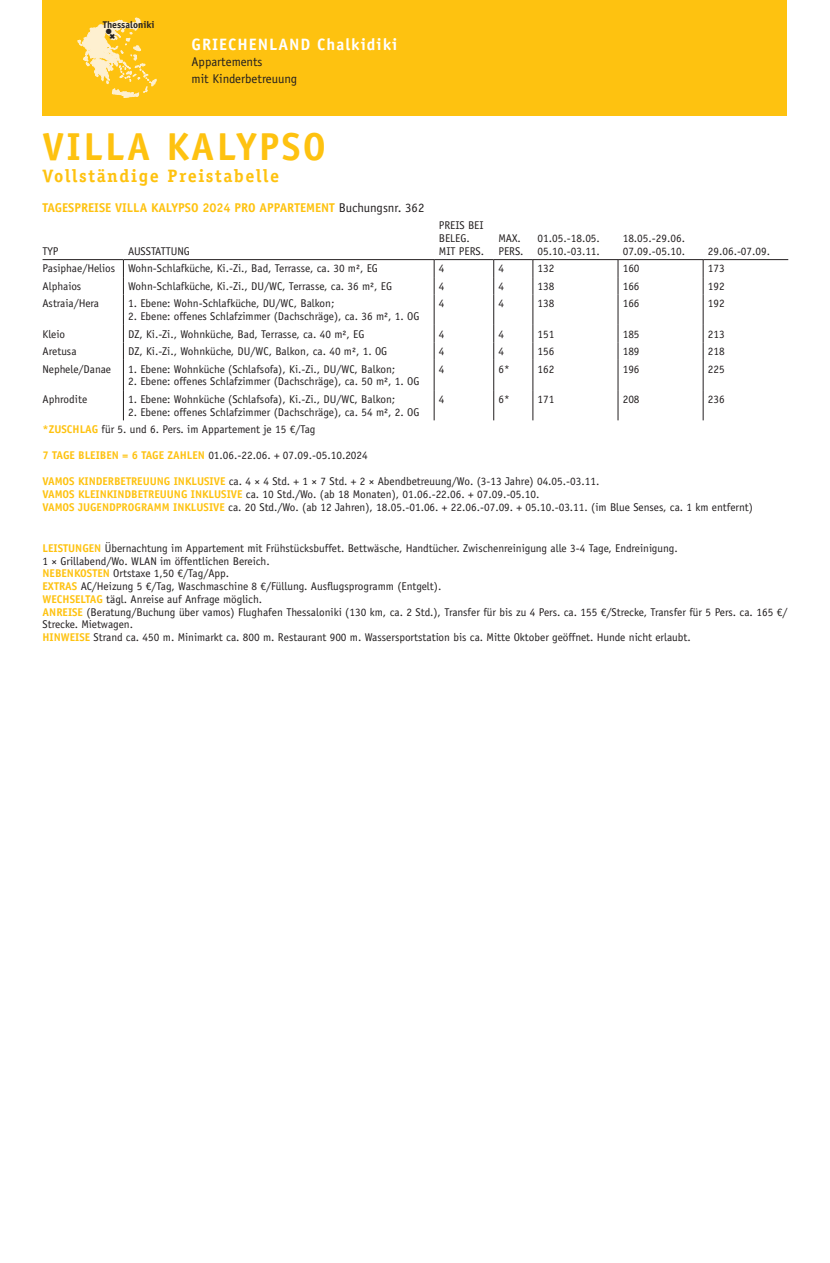
<style>
.page{position:relative;width:830px;height:1263px;background:#fff}
.page>*{position:absolute;margin:0;border:0;box-sizing:border-box;transform-origin:0 0}
.t1{font:700 39px "Officina Sans Std";letter-spacing:.06em;color:#fec210}
.t2{font:700 18px "Officina Serif Std";letter-spacing:.09em;color:#fec210}
.t3{font:700 16.5px "Officina Sans Std";letter-spacing:.06em;color:#fff}
.Preistabellen{font:700 12.75px "Officina Sans Std";color:#fec210}
.t4{font:12.75px "Officina Sans Std";color:#231f20}
.Preistabellen-2{font:11.25px/12.8px "Officina Sans Std";color:#231f20}
.Leistungen{font:11.25px/12.8px "Officina Sans Std";color:#231f20}
.Preistabellen-3{font:11.25px "Officina Sans Std";letter-spacing:-.02em;color:#231f20}
.t5{font:700 9.75px "Officina Sans Std";color:#231f20}
.t6{font:7.5px "Zapf Dingbats Std";color:#231f20}
.s1{font-weight:400;color:#231f20}
.s2{font-weight:700;color:#fec210}
</style>
<div class="page">
<div style="left:43px;top:0;width:744px;height:116px;background:#fec210"></div>
<svg style="left:123px;top:260px;width:1px;height:35px"></svg>
<svg style="left:433px;top:260px;width:1px;height:35px"></svg>
<svg style="left:493px;top:260px;width:1px;height:35px"></svg>
<svg style="left:532px;top:260px;width:1px;height:35px"></svg>
<svg style="left:617px;top:260px;width:1px;height:35px"></svg>
<svg style="left:702px;top:260px;width:1px;height:35px"></svg>
<hr style="left:123px;top:295px;width:1px;height:30px;background:#231f20">
<hr style="left:433px;top:295px;width:1px;height:30px;background:#231f20">
<hr style="left:493px;top:295px;width:1px;height:30px;background:#231f20">
<hr style="left:532px;top:295px;width:1px;height:30px;background:#231f20">
<hr style="left:617px;top:295px;width:1px;height:30px;background:#231f20">
<hr style="left:702px;top:295px;width:1px;height:30px;background:#231f20">
<svg style="left:123px;top:325px;width:1px;height:35px"></svg>
<svg style="left:433px;top:325px;width:1px;height:35px"></svg>
<svg style="left:493px;top:325px;width:1px;height:35px"></svg>
<svg style="left:532px;top:325px;width:1px;height:35px"></svg>
<svg style="left:617px;top:325px;width:1px;height:35px"></svg>
<svg style="left:702px;top:325px;width:1px;height:35px"></svg>
<hr style="left:123px;top:360px;width:1px;height:30px;background:#231f20">
<hr style="left:433px;top:360px;width:1px;height:30px;background:#231f20">
<hr style="left:493px;top:360px;width:1px;height:30px;background:#231f20">
<hr style="left:532px;top:360px;width:1px;height:30px;background:#231f20">
<hr style="left:617px;top:360px;width:1px;height:30px;background:#231f20">
<hr style="left:702px;top:360px;width:1px;height:30px;background:#231f20">
<hr style="left:123px;top:390px;width:1px;height:30px;background:#231f20">
<hr style="left:433px;top:390px;width:1px;height:30px;background:#231f20">
<hr style="left:493px;top:390px;width:1px;height:30px;background:#231f20">
<hr style="left:532px;top:390px;width:1px;height:30px;background:#231f20">
<hr style="left:617px;top:390px;width:1px;height:30px;background:#231f20">
<hr style="left:702px;top:390px;width:1px;height:30px;background:#231f20">
<hr style="left:43px;top:259px;width:80px;height:1px;background:#231f20">
<hr style="left:123px;top:259px;width:311px;height:1px;background:#231f20">
<hr style="left:434px;top:259px;width:59px;height:1px;background:#231f20">
<hr style="left:493px;top:259px;width:39px;height:1px;background:#231f20">
<hr style="left:532px;top:259px;width:85px;height:1px;background:#231f20">
<hr style="left:617px;top:259px;width:85px;height:1px;background:#231f20">
<hr style="left:702px;top:259px;width:85px;height:1px;background:#231f20">
<svg style="left:77px;top:17px;width:80px;height:81px"></svg>
<p class="t5" style="left:103px;top:18px;width:53px">Thessaloniki</p>
<p class="t6" style="left:106px;top:28px;width:7px">●</p>
<p class="t3" style="left:191px;top:34px;width:207px">GRIECHENLAND Chalkidiki</p>
<p class="t4" style="left:191px;top:54px;width:72px">Appartements</p>
<p class="t4" style="left:191px;top:71px;width:107px">mit Kinderbetreuung</p>
<p class="t1" style="left:43px;top:123px;width:285px">VILLA KALYPSO</p>
<p class="t2" style="left:43px;top:164px;width:238px">Vollständige Preistabelle</p>
<p class="Preistabellen" style="left:43px;top:200px;width:383px">TAGESPREISE VILLA KALYPSO 2024 PRO APPARTEMENT <span class="s1">Buchungsnr. 362</span></p>
<p class="Preistabellen-2" style="left:43px;top:245px;width:18px">TYP</p>
<p class="Preistabellen-2" style="left:128px;top:245px;width:63px">AUSSTATTUNG</p>
<p class="Preistabellen-2" style="left:438px;top:219px;width:46px">PREIS BEI</p>
<p class="Preistabellen-2" style="left:438px;top:232px;width:47px">BELEG.<br>MIT PERS.</p>
<p class="Preistabellen-2" style="left:498px;top:232px;width:27px">MAX.<br>PERS.</p>
<p class="Preistabellen-2" style="left:537px;top:232px;width:64px">01.05.-18.05.<br>05.10.-03.11.</p>
<p class="Preistabellen-2" style="left:622px;top:232px;width:64px">18.05.-29.06.<br>07.09.-05.10.</p>
<p class="Preistabellen-2" style="left:707px;top:245px;width:64px">29.06.-07.09.</p>
<p class="Preistabellen-2" style="left:43px;top:262px;width:74px">Pasiphae/Helios</p>
<p class="Preistabellen-2" style="left:128px;top:262px;width:251px">Wohn-Schlafküche, Ki.-Zi., Bad, Terrasse, ca. 30 m², EG</p>
<p class="Preistabellen-2" style="left:438px;top:262px;width:7px">4</p>
<p class="Preistabellen-2" style="left:498px;top:262px;width:7px">4</p>
<p class="Preistabellen-2" style="left:537px;top:262px;width:18px">132</p>
<p class="Preistabellen-2" style="left:622px;top:262px;width:18px">160</p>
<p class="Preistabellen-2" style="left:707px;top:262px;width:18px">173</p>
<p class="Preistabellen-2" style="left:43px;top:280px;width:40px">Alphaios</p>
<p class="Preistabellen-2" style="left:128px;top:280px;width:265px">Wohn-Schlafküche, Ki.-Zi., DU/WC, Terrasse, ca. 36 m², EG</p>
<p class="Preistabellen-2" style="left:438px;top:280px;width:7px">4</p>
<p class="Preistabellen-2" style="left:498px;top:280px;width:7px">4</p>
<p class="Preistabellen-2" style="left:537px;top:280px;width:18px">138</p>
<p class="Preistabellen-2" style="left:622px;top:280px;width:18px">166</p>
<p class="Preistabellen-2" style="left:707px;top:280px;width:18px">192</p>
<p class="Preistabellen-3" style="left:43px;top:297px;width:58px">Astraia/Hera</p>
<p class="Preistabellen-2" style="left:128px;top:297px;width:208px">1. Ebene: Wohn-Schlafküche, DU/WC, Balkon;</p>
<p class="Preistabellen-2" style="left:128px;top:310px;width:293px">2. Ebene: offenes Schlafzimmer (Dachschräge), ca. 36 m², 1. OG</p>
<p class="Preistabellen-2" style="left:438px;top:297px;width:7px">4</p>
<p class="Preistabellen-2" style="left:498px;top:297px;width:7px">4</p>
<p class="Preistabellen-2" style="left:537px;top:297px;width:18px">138</p>
<p class="Preistabellen-2" style="left:622px;top:297px;width:18px">166</p>
<p class="Preistabellen-2" style="left:707px;top:297px;width:18px">192</p>
<p class="Preistabellen-2" style="left:43px;top:327px;width:24px">Kleio</p>
<p class="Preistabellen-2" style="left:128px;top:327px;width:238px">DZ, Ki.-Zi., Wohnküche, Bad, Terrasse, ca. 40 m², EG</p>
<p class="Preistabellen-2" style="left:438px;top:327px;width:7px">4</p>
<p class="Preistabellen-2" style="left:498px;top:327px;width:7px">4</p>
<p class="Preistabellen-2" style="left:537px;top:327px;width:18px">151</p>
<p class="Preistabellen-2" style="left:622px;top:327px;width:18px">185</p>
<p class="Preistabellen-2" style="left:707px;top:327px;width:18px">213</p>
<p class="Preistabellen-2" style="left:43px;top:345px;width:35px">Aretusa</p>
<p class="Preistabellen-2" style="left:128px;top:345px;width:260px">DZ, Ki.-Zi., Wohnküche, DU/WC, Balkon, ca. 40 m², 1. OG</p>
<p class="Preistabellen-2" style="left:438px;top:345px;width:7px">4</p>
<p class="Preistabellen-2" style="left:498px;top:345px;width:7px">4</p>
<p class="Preistabellen-2" style="left:537px;top:345px;width:18px">156</p>
<p class="Preistabellen-2" style="left:622px;top:345px;width:18px">189</p>
<p class="Preistabellen-2" style="left:707px;top:345px;width:18px">218</p>
<p class="Preistabellen-2" style="left:43px;top:362px;width:70px">Nephele/Danae</p>
<p class="Preistabellen-2" style="left:128px;top:362px;width:268px">1. Ebene: Wohnküche (Schlafsofa), Ki.-Zi., DU/WC, Balkon;</p>
<p class="Preistabellen-2" style="left:128px;top:375px;width:293px">2. Ebene: offenes Schlafzimmer (Dachschräge), ca. 50 m², 1. OG</p>
<p class="Preistabellen-2" style="left:438px;top:362px;width:7px">4</p>
<p class="Preistabellen-2" style="left:498px;top:362px;width:13px">6*</p>
<p class="Preistabellen-2" style="left:537px;top:362px;width:18px">162</p>
<p class="Preistabellen-2" style="left:622px;top:362px;width:18px">196</p>
<p class="Preistabellen-2" style="left:707px;top:362px;width:18px">225</p>
<p class="Preistabellen-2" style="left:43px;top:393px;width:46px">Aphrodite</p>
<p class="Preistabellen-2" style="left:128px;top:393px;width:268px">1. Ebene: Wohnküche (Schlafsofa), Ki.-Zi., DU/WC, Balkon;</p>
<p class="Preistabellen-2" style="left:128px;top:405px;width:293px">2. Ebene: offenes Schlafzimmer (Dachschräge), ca. 54 m², 2. OG</p>
<p class="Preistabellen-2" style="left:438px;top:393px;width:7px">4</p>
<p class="Preistabellen-2" style="left:498px;top:393px;width:13px">6*</p>
<p class="Preistabellen-2" style="left:537px;top:393px;width:18px">171</p>
<p class="Preistabellen-2" style="left:622px;top:393px;width:18px">208</p>
<p class="Preistabellen-2" style="left:707px;top:393px;width:18px">236</p>
<p class="Preistabellen-2" style="left:43px;top:423px;width:274px"><span class="s2">*ZUSCHLAG</span> für 5. und 6. Pers. im Appartement je 15 €/Tag</p>
<p class="Preistabellen-2" style="left:43px;top:449px;width:326px"><span class="s2">7 TAGE BLEIBEN = 6 TAGE ZAHLEN</span> 01.06.-22.06. + 07.09.-05.10.2024</p>
<p class="Preistabellen-2" style="left:43px;top:475px;width:558px"><span class="s2">VAMOS KINDERBETREUUNG INKLUSIVE</span> ca. 4 × 4 Std. + 1 × 7 Std. + 2 × Abendbetreuung/Wo. (3-13 Jahre) 04.05.-03.11.</p>
<p class="Preistabellen-2" style="left:43px;top:488px;width:711px"><span class="s2">VAMOS KLEINKINDBETREUUNG INKLUSIVE</span> ca. 10 Std./Wo. (ab 18 Monaten), 01.06.-22.06. + 07.09.-05.10.<br><span class="s2">VAMOS JUGENDPROGRAMM INKLUSIVE</span> ca. 20 Std./Wo. (ab 12 Jahren), 18.05.-01.06. + 22.06.-07.09. + 05.10.-03.11. (im Blue Senses, ca. 1 km entfernt)</p>
<p class="Leistungen" style="left:43px;top:542px;width:636px"><span class="s2">LEISTUNGEN</span> Übernachtung im Appartement mit Frühstücksbuffet. Bettwäsche, Handtücher. Zwischenreinigung alle 3-4 Tage, Endreinigung.</p>
<p class="Leistungen" style="left:43px;top:554px;width:228px">1 × Grillabend/Wo. WLAN im öffentlichen Bereich.</p>
<p class="Leistungen" style="left:43px;top:567px;width:188px"><span class="s2">NEBENKOSTEN</span> Ortstaxe 1,50 €/Tag/App.</p>
<p class="Leistungen" style="left:43px;top:580px;width:400px"><span class="s2">EXTRAS</span> AC/Heizung 5 €/Tag, Waschmaschine 8 €/Füllung. Ausflugsprogramm (Entgelt).</p>
<p class="Leistungen" style="left:43px;top:593px;width:221px"><span class="s2">WECHSELTAG</span> tägl. Anreise auf Anfrage möglich.</p>
<p class="Leistungen" style="left:43px;top:605px;width:746px"><span class="s2">ANREISE</span> (Beratung/Buchung über vamos) Flughafen Thessaloniki (130 km, ca. 2 Std.), Transfer für bis zu 4 Pers. ca. 155 €/Strecke, Transfer für 5 Pers. ca. 165 €/<br>Strecke. Mietwagen.</p>
<p class="Leistungen" style="left:43px;top:631px;width:649px"><span class="s2">HINWEISE</span> Strand ca. 450 m. Minimarkt ca. 800 m. Restaurant 900 m. Wassersportstation bis ca. Mitte Oktober geöffnet. Hunde nicht erlaubt.</p>
</div>
